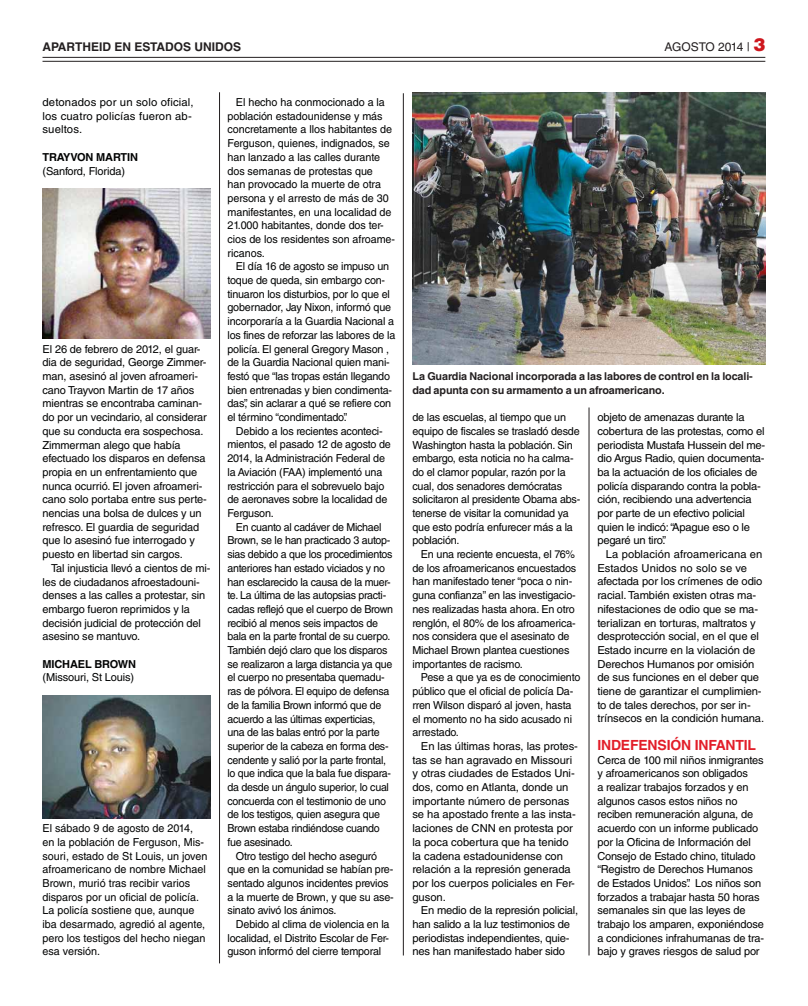
<style>
.page{position:relative;width:808px;height:1006px;background:#fff}
.page>*{position:absolute;margin:0;border:0;box-sizing:border-box;transform-origin:0 0}
.t1{font:700 14px "Helvetica LT Std";letter-spacing:-.015em;color:#e21e29}
.t2{font:700 12px "Helvetica LT Std";color:#231f20}
.t3{font:12px "Helvetica LT Std";letter-spacing:-.025em;color:#231f20}
.t4{font:11px/13.7px "Helvetica LT Std";letter-spacing:-.02em;color:#010202}
.t5{font:11px/13.7px "Helvetica LT Std";color:#010202}
.t6{font:11px/13.7px "Helvetica LT Std";letter-spacing:.015em;color:#010202}
.t7{font:700 11px "Helvetica LT Std";letter-spacing:-.015em;color:#010202}
.t8{font:700 10.8px/13.7px "Helvetica LT Std";letter-spacing:-.01em;color:#231f20}
.s1{font-weight:900;font-size:18px;color:#ce171e}
</style>
<div class="page">
<hr style="left:43px;top:61px;width:722px;height:1px;background:#231f20">
<hr style="left:43px;top:57px;width:722px;height:1px;background:#231f20">
<hr style="left:403px;top:93px;width:1px;height:862px;background:#231f20">
<hr style="left:219px;top:92px;width:1px;height:871px;background:#231f20">
<hr style="left:589px;top:407px;width:1px;height:548px;background:#231f20">
<img style="left:43px;top:188px;width:167px;height:151px">
<img style="left:43px;top:695px;width:167px;height:123px">
<img style="left:412px;top:92px;width:353px;height:272px">
<p class="t2" style="left:43px;top:42px;width:200px">APARTHEID EN ESTADOS UNIDOS</p>
<p class="t3" style="left:665px;top:42px;width:102px">AGOSTO 2014 | <span class="s1">3</span></p>
<p class="t6" style="left:43px;top:96px;width:153px">detonados por un solo oficial, los cuatro policías fueron ab&shy;sueltos.</p>
<p class="t7" style="left:43px;top:153px;width:97px">TRAYVON MARTIN</p>
<p class="t4" style="left:43px;top:165px;width:84px">(Sanford, Florida)</p>
<p class="t4" style="left:43px;top:343px;width:166px">El 26 de febrero de 2012, el guar&shy;dia de seguridad, George Zimmer&shy;man, asesinó al joven afroameri&shy;cano Trayvon Martin de 17 años mientras se encontraba caminan&shy;do por un vecindario, al considerar que su conducta era sospechosa.<br>Zimmerman alego que había efectuado los disparos en defensa propia en un enfrentamiento que nunca ocurrió. El joven afroameri&shy;cano solo portaba entre sus perte&shy;nencias una bolsa de dulces y un refresco. El guardia de seguridad que lo asesinó fue interrogado y puesto en libertad sin cargos.</p>
<p class="t4" style="left:43px;top:562px;width:169px;text-indent:9px">Tal injusticia llevó a cientos de mi&shy;les de ciudadanos afroestadouni&shy;denses a las calles a protestar, sin embargo fueron reprimidos y la decisión judicial de protección del asesino se mantuvo.</p>
<p class="t7" style="left:43px;top:660px;width:95px">MICHAEL BROWN</p>
<p class="t4" style="left:43px;top:672px;width:93px">(Missouri, St Louis)</p>
<p class="t5" style="left:43px;top:822px;width:166px">El sábado 9 de agosto de 2014, en la población de Ferguson, Mis&shy;souri, estado de St Louis, un joven afroamericano de nombre Michael<br>Brown, murió tras recibir varios disparos por un oficial de policía.<br>La policía sostiene que, aunque iba desarmado, agredió al agente, pero los testigos del hecho niegan esa versión.</p>
<p class="t4" style="left:227px;top:96px;width:169px;text-indent:8px">El hecho ha conmocionado a la población estadounidense y más concretamente a llos habitantes de<br>Ferguson, quienes, indignados, se han lanzado a las calles durante dos semanas de protestas que<br>han provocado la muerte de otra persona y el arresto de más de 30 manifestantes, en una localidad de<br>21.000 habitantes, donde dos ter&shy;cios de los residentes son afroame&shy;ricanos.</p>
<p class="t4" style="left:227px;top:261px;width:169px;text-indent:8px">El día 16 de agosto se impuso un toque de queda, sin embargo con&shy;tinuaron los disturbios, por lo que el gobernador, Jay Nixon, informó que incorporaría a la Guardia Nacional a los fines de reforzar las labores de la policía. El general Gregory Mason , de la Guardia Nacional quien mani&shy;festó que “las tropas están llegando bien entrenadas y bien condimenta&shy;das”, sin aclarar a qué se refiere con el término “condimentado”.</p>
<p class="t4" style="left:227px;top:425px;width:165px;text-indent:9px">Debido a los recientes aconteci&shy;mientos, el pasado 12 de agosto de<br>2014, la Administración Federal de la Aviación (FAA) implementó una restricción para el sobrevuelo bajo de aeronaves sobre la localidad de<br>Ferguson.</p>
<p class="t4" style="left:227px;top:521px;width:167px;text-indent:9px">En cuanto al cadáver de Michael Brown, se le han practicado 3 autop&shy;sias debido a que los procedimientos anteriores han estado viciados y no han esclarecido la causa de la muer&shy;te. La última de las autopsias practi&shy;cadas reflejó que el cuerpo de Brown recibió al menos seis impactos de bala en la parte frontal de su cuerpo.<br>También dejó claro que los disparos se realizaron a larga distancia ya que el cuerpo no presentaba quemadu&shy;ras de pólvora. El equipo de defensa de la familia Brown informó que de acuerdo a las últimas experticias, una de las balas entró por la parte superior de la cabeza en forma des&shy;cendente y salió por la parte frontal, lo que indica que la bala fue dispara&shy;da desde un ángulo superior, lo cual concuerda con el testimonio de uno de los testigos, quien asegura que Brown estaba rindiéndose cuando fue asesinado.</p>
<p class="t4" style="left:227px;top:850px;width:168px;text-indent:8px">Otro testigo del hecho aseguró que en la comunidad se habían pre&shy;sentado algunos incidentes previos a la muerte de Brown, y que su ase&shy;sinato avivó los ánimos.</p>
<p class="t4" style="left:227px;top:918px;width:164px;text-align:justify;text-indent:8px">Debido al clima de violencia en la localidad, el Distrito Escolar de Fer&shy;guson informó del cierre temporal</p>
<p class="t8" style="left:412px;top:370px;width:342px">La Guardia Nacional incorporada a las labores de control en la locali&shy;dad apunta con su armamento a un afroamericano.</p>
<p class="t4" style="left:412px;top:411px;width:169px">de las escuelas, al tiempo que un equipo de fiscales se trasladó desde<br>Washington hasta la población. Sin embargo, esta noticia no ha calma&shy;do el clamor popular, razón por la cual, dos senadores demócratas solicitaron al presidente Obama abs&shy;tenerse de visitar la comunidad ya que esto podría enfurecer más a la población.</p>
<p class="t4" style="left:412px;top:548px;width:165px;text-indent:8px">En una reciente encuesta, el 76% de los afroamericanos encuestados han manifestado tener “poca o nin&shy;guna confianza” en las investigacio&shy;nes realizadas hasta ahora. En otro renglón, el 80% de los afroamerica&shy;nos considera que el asesinato de Michael Brown plantea cuestiones importantes de racismo.</p>
<p class="t4" style="left:412px;top:671px;width:169px;text-indent:9px">Pese a que ya es de conocimiento público que el oficial de policía Da&shy;rren Wilson disparó al joven, hasta el momento no ha sido acusado ni arrestado.</p>
<p class="t4" style="left:412px;top:740px;width:167px;text-indent:9px">En las últimas horas, las protes&shy;tas se han agravado en Missouri y otras ciudades de Estados Uni&shy;dos, como en Atlanta, donde un importante número de personas se ha apostado frente a las insta&shy;laciones de CNN en protesta por la poca cobertura que ha tenido la cadena estadounidense con relación a la represión generada por los cuerpos policiales en Fer&shy;guson.</p>
<p class="t4" style="left:412px;top:904px;width:167px;text-indent:9px">En medio de la represión policial, han salido a la luz testimonios de periodistas independientes, quie&shy;nes han manifestado haber sido</p>
<p class="t4" style="left:597px;top:411px;width:169px">objeto de amenazas durante la cobertura de las protestas, como el periodista Mustafa Hussein del me&shy;dio Argus Radio, quien documenta&shy;ba la actuación de los oficiales de policía disparando contra la pobla&shy;ción, recibiendo una advertencia por parte de un efectivo policial quien le indicó: “Apague eso o le pegaré un tiro”.</p>
<p class="t4" style="left:597px;top:548px;width:168px;text-indent:9px">La población afroamericana en<br>Estados Unidos no solo se ve afectada por los crímenes de odio racial. También existen otras ma&shy;nifestaciones de odio que se ma&shy;terializan en torturas, maltratos y desprotección social, en el que el<br>Estado incurre en la violación de<br>Derechos Humanos por omisión de sus funciones en el deber que tiene de garantizar el cumplimien&shy;to de tales derechos, por ser in&shy;trínsecos en la condición humana.</p>
<p class="t1" style="left:597px;top:740px;width:160px">INDEFENSIÓN INFANTIL</p>
<p class="t4" style="left:597px;top:754px;width:168px">Cerca de 100 mil niños inmigrantes y afroamericanos son obligados<br>a realizar trabajos forzados y en algunos casos estos niños no reciben remuneración alguna, de acuerdo con un informe publicado por la Oficina de Información del<br>Consejo de Estado chino, titulado “Registro de Derechos Humanos de Estados Unidos”. Los niños son forzados a trabajar hasta 50 horas semanales sin que las leyes de trabajo los amparen, exponiéndose a condiciones infrahumanas de tra&shy;bajo y graves riesgos de salud por</p>
</div>
